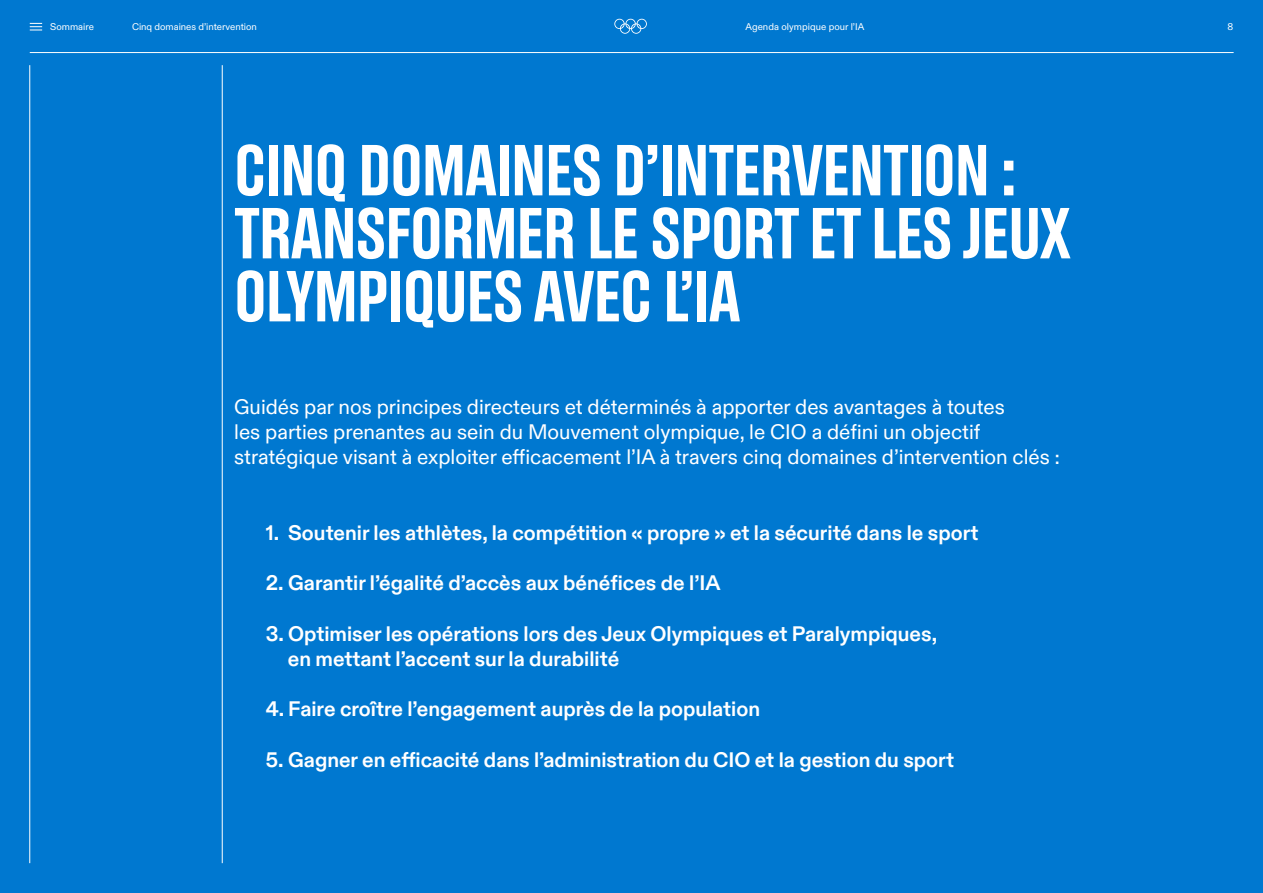
<style>
.page{position:relative;width:1263px;height:893px;background:#0078d0}
.page>*{position:absolute;margin:0;border:0;box-sizing:border-box;transform-origin:0 0}
.t1{font:72px "Olympic Headline";letter-spacing:-.01em;color:#fff}
.t2{font:700 21px/25.2px "Olympic Sans";color:#fff}
.t3{font:21px/25.2px "Olympic Sans";color:#fff}
.t4{font:9.75px "Olympic Sans";color:#fff}
</style>
<div class="page">
<hr style="left:222px;top:65px;width:1px;height:798px;background:#fff">
<hr style="left:29px;top:65px;width:1px;height:798px;background:#fff">
<hr style="left:30px;top:52px;width:1203px;height:1px;background:#fff">
<svg style="left:614px;top:19px;width:33px;height:15px"></svg>
<svg style="left:30px;top:23px;width:12px;height:8px"></svg>
<p class="t4" style="left:50px;top:19px;width:45px">Sommaire</p>
<p class="t4" style="left:132px;top:19px;width:126px">Cinq domaines d’intervention</p>
<p class="t4" style="left:745px;top:19px;width:120px">Agenda olympique pour l’IA</p>
<p class="t4" style="left:1227px;top:19px;width:7px">8</p>
<h1 class="t1" style="left:234px;top:131px;width:159px">CINQ DOMA</h1>
<h1 class="t1" style="left:496px;top:131px;width:522px">INES D’INTERVENTION :</h1>
<h1 class="t1" style="left:234px;top:194px;width:209px">TRANSFORMER</h1>
<h1 class="t1" style="left:587px;top:194px;width:123px">LE SPORT</h1>
<h1 class="t1" style="left:809px;top:194px;width:263px">ETLES JEUX</h1>
<h1 class="t1" style="left:234px;top:257px;width:62px">OLYMP</h1>
<h1 class="t1" style="left:388px;top:257px;width:354px">IQUES AVEC L’IA</h1>
<p class="t3" style="left:234px;top:392px;width:827px">Guidés par nos principes directeurs et déterminés à apporter des avantages à toutes<br>les parties prenantes au sein du Mouvement olympique, le CIO a défini un objectif stratégique visant à exploiter efficacement l’IA à travers cinq domaines d’intervention clés :</p>
<p class="t2" style="left:266px;top:519px;width:714px">1. Soutenir les athlètes, la compétition « propre » et la sécurité dans le sport</p>
<p class="t2" style="left:266px;top:569px;width:456px">2. Garantir l’égalité d’accès aux bénéfices de l’IA</p>
<p class="t2" style="left:288px;top:620px;width:651px;text-indent:-22px">3. Optimiser les opérations lors des Jeux Olympiques et Paralympiques, en mettant l’accent sur la durabilité</p>
<p class="t2" style="left:266px;top:695px;width:496px">4. Faire croître l’engagement auprès de la population</p>
<p class="t2" style="left:266px;top:746px;width:690px">5. Gagner en efficacité dans l’administration du CIO et la gestion du sport</p>
</div>
